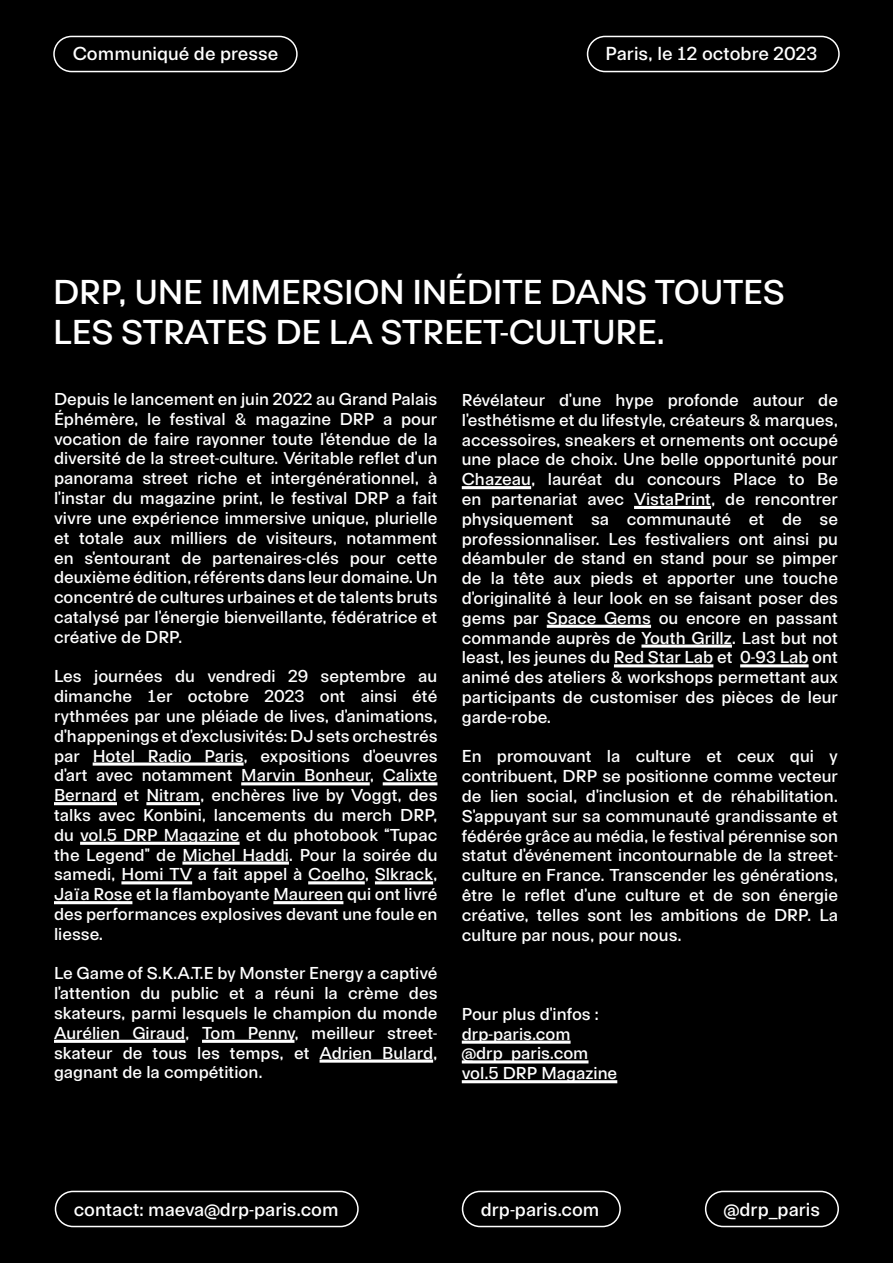
<style>
.page{position:relative;width:893px;height:1263px;background:#000}
.page>*{position:absolute;margin:0;border:0;box-sizing:border-box;transform-origin:0 0}
.t1{font:33px/39.6px "Multikulturelle";letter-spacing:-.01em;color:#fff}
.t2{font:18px "Multikulturelle";color:#fff}
.t3{font:16.5px/19.8px "Multikulturelle";color:#fff;text-align:justify}
</style>
<div class="page">
<div style="left:53px;top:36px;width:245px;height:36px;border:2px solid #fff;border-radius:18px"></div>
<div style="left:587px;top:36px;width:253px;height:36px;border:2px solid #fff;border-radius:18px"></div>
<div style="left:55px;top:1191px;width:304px;height:36px;border:2px solid #fff;border-radius:18px"></div>
<div style="left:462px;top:1191px;width:159px;height:36px;border:2px solid #fff;border-radius:18px"></div>
<div style="left:705px;top:1191px;width:134px;height:36px;border:2px solid #fff;border-radius:18px"></div>
<svg style="left:93px;top:762px;width:151px;height:4px"></svg>
<hr style="left:241px;top:782px;width:129px;height:3px;background:#fff">
<hr style="left:383px;top:782px;width:54px;height:3px;background:#fff">
<hr style="left:54px;top:802px;width:63px;height:3px;background:#fff">
<hr style="left:146px;top:802px;width:54px;height:3px;background:#fff">
<hr style="left:80px;top:842px;width:160px;height:3px;background:#fff">
<svg style="left:182px;top:861px;width:107px;height:4px"></svg>
<hr style="left:121px;top:881px;width:71px;height:3px;background:#fff">
<hr style="left:308px;top:881px;width:57px;height:3px;background:#fff">
<hr style="left:375px;top:881px;width:58px;height:3px;background:#fff">
<hr style="left:54px;top:901px;width:78px;height:3px;background:#fff">
<hr style="left:273px;top:901px;width:70px;height:3px;background:#fff">
<hr style="left:54px;top:1040px;width:131px;height:3px;background:#fff">
<hr style="left:202px;top:1040px;width:92px;height:3px;background:#fff">
<svg style="left:320px;top:1059px;width:113px;height:4px"></svg>
<hr style="left:462px;top:486px;width:69px;height:3px;background:#fff">
<hr style="left:634px;top:506px;width:77px;height:3px;background:#fff">
<hr style="left:547px;top:625px;width:104px;height:3px;background:#fff">
<svg style="left:641px;top:644px;width:91px;height:4px"></svg>
<hr style="left:614px;top:664px;width:99px;height:3px;background:#fff">
<hr style="left:740px;top:664px;width:69px;height:3px;background:#fff">
<svg style="left:462px;top:1040px;width:109px;height:4px"></svg>
<hr style="left:462px;top:1060px;width:126px;height:3px;background:#fff">
<hr style="left:462px;top:1080px;width:155px;height:3px;background:#fff">
<p class="t2" style="left:73px;top:43px;width:207px">Communiqué de presse</p>
<p class="t2" style="left:606px;top:43px;width:213px">Paris, le 12 octobre 2023</p>
<h1 class="t1" style="left:53px;top:272px;width:733px">DRP, UNE IMMERSION INÉDITE DANS TOUTES<br>LES STRATES DE LA STREET-CULTURE.</h1>
<p class="t3" style="left:54px;top:389px;width:385px">Depuis le lancement en juin 2022 au Grand Palais Éphémère, le festival &amp; magazine DRP a pour vocation de faire rayonner toute l’étendue de la diversité de la street-culture. Véritable reflet d’un panorama street riche et intergénérationnel, à l’instar du magazine print, le festival DRP a fait vivre une expérience immersive unique, plurielle et totale aux milliers de visiteurs, notamment en s’entourant de partenaires-clés pour cette deuxième édition, référents dans leur domaine. Un concentré de cultures urbaines et de talents bruts catalysé par l’énergie bienveillante, fédératrice et créative de DRP.</p>
<p class="t3" style="left:54px;top:666px;width:385px">Les journées du vendredi 29 septembre au dimanche 1er octobre 2023 ont ainsi été rythmées par une pléiade de lives, d’animations, d’happenings et d’exclusivités: DJ sets orchestrés par Hotel Radio Paris, expositions d’oeuvres d’art avec notamment Marvin Bonheur, Calixte Bernard et Nitram, enchères live by Voggt, des talks avec Konbini, lancements du merch DRP, du vol.5 DRP Magazine et du photobook “Tupac the Legend” de Michel Haddi. Pour la soirée du samedi, Homi TV a fait appel à Coelho, Slkrack, Jaïa Rose et la flamboyante Maureen qui ont livré des performances explosives devant une foule en liesse.</p>
<p class="t3" style="left:54px;top:963px;width:385px">Le Game of S.K.A.T.E by Monster Energy a captivé l’attention du public et a réuni la crème des skateurs, parmi lesquels le champion du monde Aurélien Giraud, Tom Penny, meilleur street&shy;skateur de tous les temps, et Adrien Bulard, gagnant de la compétition.</p>
<p class="t3" style="left:462px;top:390px;width:378px">Révélateur d’une hype profonde autour de l’esthétisme et du lifestyle, créateurs &amp; marques, accessoires, sneakers et ornements ont occupé une place de choix. Une belle opportunité pour Chazeau, lauréat du concours Place to Be en partenariat avec VistaPrint, de rencontrer physiquement sa communauté et de se professionnaliser. Les festivaliers ont ainsi pu déambuler de stand en stand pour se pimper de la tête aux pieds et apporter une touche d’originalité à leur look en se faisant poser des gems par Space Gems ou encore en passant commande auprès de Youth Grillz. Last but not least, les jeunes du Red Star Lab et 0-93 Lab ont animé des ateliers &amp; workshops permettant aux participants de customiser des pièces de leur garde-robe.</p>
<p class="t3" style="left:462px;top:746px;width:378px">En promouvant la culture et ceux qui y contribuent, DRP se positionne comme vecteur de lien social, d’inclusion et de réhabilitation.<br>S’appuyant sur sa communauté grandissante et fédérée grâce au média, le festival pérennise son statut d’événement incontournable de la street&shy;culture en France. Transcender les générations, être le reflet d’une culture et de son énergie créative, telles sont les ambitions de DRP. La culture par nous, pour nous.</p>
<p class="t3" style="left:462px;top:1004px;width:157px;text-align:left">Pour plus d’infos : drp-paris.com @drp_paris.com vol.5 DRP Magazine</p>
<p class="t2" style="left:74px;top:1198px;width:266px">contact: maeva@drp-paris.com</p>
<p class="t2" style="left:481px;top:1198px;width:120px">drp-paris.com</p>
<p class="t2" style="left:724px;top:1198px;width:98px">@drp_paris</p>
</div>
